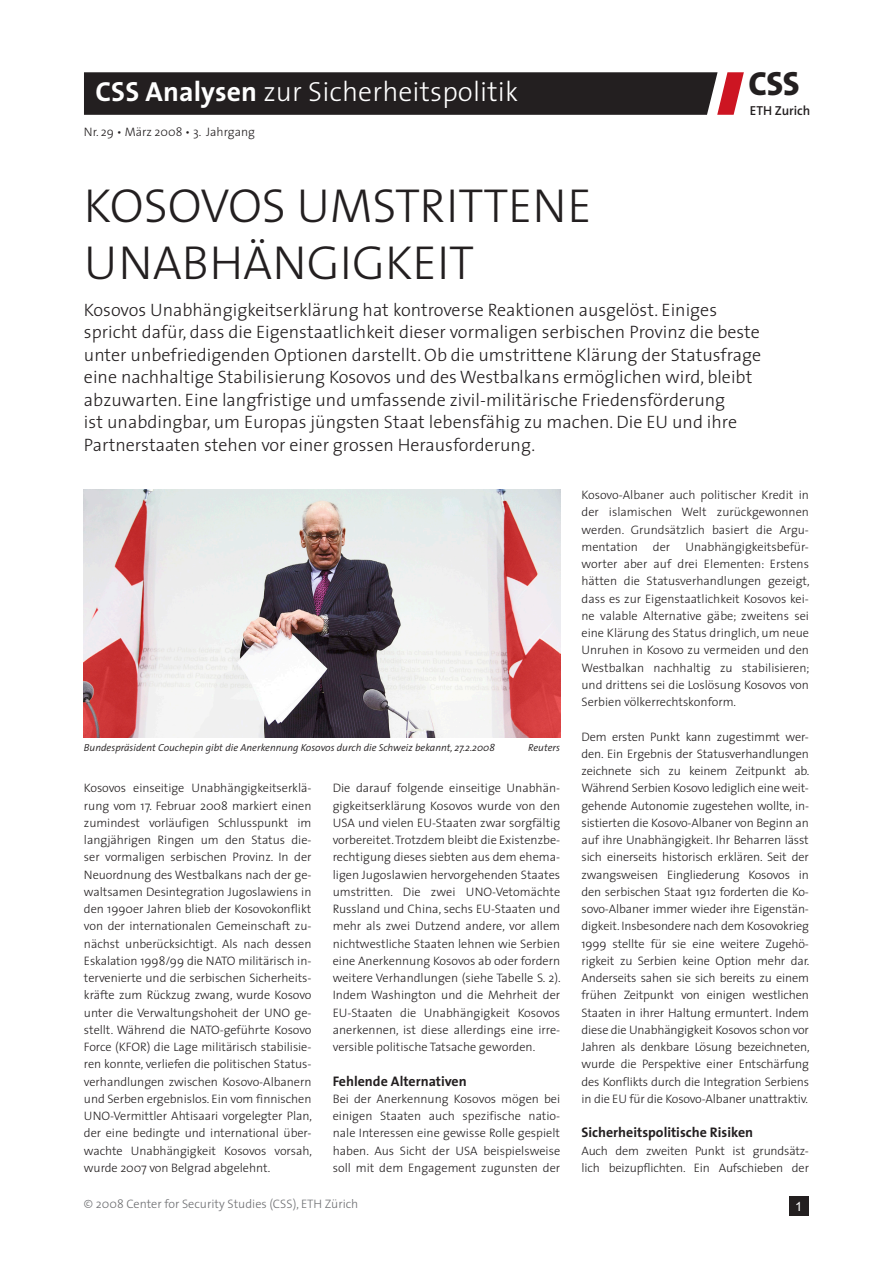
<style>
.page{position:relative;width:893px;height:1263px;background:#fff}
.page>*{position:absolute;margin:0;border:0;box-sizing:border-box;transform-origin:0 0}
._1_Haupttitel{font:300 48px/57px "The Sans";color:#231f20}
.t1{font:800 33.75px "The Sans";color:#231f20}
.t2{font:300 27.75px "The Sans";letter-spacing:.005em;color:#fff}
._2_lead{font:300 18px/22.5px "The Sans";color:#231f20}
._5_Untertitel{font:700 13.95px "The Sans";color:#231f20}
.t3{font:600 13.05px "The Sans";color:#231f20}
._4_Text{font:300 12.3px/17.2px "The Sans";letter-spacing:-.005em;color:#231f20;text-align:justify}
.t4{font:300 12.3px "The Sans";color:#6c6d70}
._3_Bildlegende{font:italic 300 10.2px "The Sans";color:#231f20}
.s1{font-weight:700}
</style>
<div class="page">
<div style="left:789px;top:1196px;width:20px;height:20px;background:#231f20"></div>
<svg style="left:84px;top:72px;width:660px;height:43px;background:#2e2627"></svg>
<img style="left:84px;top:489px;width:476px;height:249px">
<p class="t2" style="left:95px;top:69px;width:424px"><span class="s1">CSS Analysen</span> zur Sicherheitspolitik</p>
<p class="_4_Text" style="left:84px;top:123px;width:173px">Nr. 29 • März 2008 • 3. Jahrgang</p>
<p class="t1" style="left:748px;top:55px;width:53px">CSS</p>
<p class="t3" style="left:750px;top:99px;width:62px">ETH Zurich</p>
<p class="_1_Haupttitel" style="left:84px;top:176px;width:509px">Kosovos umstritten e<br>Unabhängigkeit</p>
<p class="_2_lead" style="left:84px;top:298px;width:679px">Kosovos U nabhängigkeitserklärung hat kontroverse Reaktionen ausgelöst. E iniges spricht dafür, dass die E igenstaatlichkeit dieser vormaligen serbischen Provinz die beste unter unbefriedigenden Optionen darstellt. Ob die umstrittene Klärung der Statusfrage eine nachhaltige Stabilisierung Kosovos und des Westbalkans ermöglichen wird, bleibt abzuwarten. Eine langfristige und umfassende zivil-militärische Friedensförderung<br>ist unabdingbar, um E uropas jüngsten Staat lebensfähig zu machen. Die EU und ihre Partnerstaaten stehen vor einer grossen Herausforderung.</p>
<p class="_3_Bildlegende" style="left:84px;top:739px;width:412px">Bundespräsident Couchepin gibt die Anerkennung Kosovos durch die Schweiz bekannt, 27.2.2008</p>
<p class="_3_Bildlegende" style="left:528px;top:739px;width:33px">Reuters</p>
<p class="_4_Text" style="left:84px;top:779px;width:229px">Kosovos einseitige U nabhängigkeitserklä&shy;rung vom 17. Februar 2008 markiert einen zumindest vorläufigen Schlusspunkt im langjährigen Ringen um den Status die&shy;ser vormaligen serbischen Provinz. I n der Neuordnung des Westbalkans nach der ge&shy;waltsamen Desintegration Jugoslawiens in den 1990er Jahren blieb der Kosovokonflikt von der internationalen Gemeinschaft zu&shy;nächst unberücksichtigt. Als nach dessen Eskalation 1998/99 die NATO</p>
<p class="_4_Text" style="left:333px;top:779px;width:229px">Die darauf folgende einseitige U nabhän&shy;gigkeitserklärung Kosovos wurde von den USA</p>
<p class="_4_Text" style="left:333px;top:814px;width:229px;text-indent:25px">und vielen EU-Staaten zwar sorgfältig vorbereitet. Trotzdem bleibt die Existenzbe&shy;rechtigung dieses siebten aus dem ehema&shy;ligen Jugoslawien hervorgehenden Staates umstritten. Die zwei U NO-Vetomächte Russland und China, sechs EU-Staaten und mehr als zwei Dutzend andere, vor allem nichtwestliche Staaten lehnen wie Serbien eine Anerkennung Kosovos ab oder fordern weitere Verhandlungen (siehe Tabelle S. 2).<br>I ndem Washington und die Mehrheit der EU-Staaten die U nabhängigkeit Kosovos anerkennen, ist diese allerdings eine irre&shy;versible politische Tatsache geworden.</p>
<p class="_5_Untertitel" style="left:333px;top:1069px;width:136px">Fehlende Alternativen</p>
<p class="_4_Text" style="left:333px;top:1090px;width:229px">Bei der Anerkennung Kosovos mögen bei einigen Staaten auch spezifische natio&shy;nale I nteressen eine gewisse Rolle gespielt haben. Aus Sicht der USA</p>
<p class="_4_Text" style="left:84px;top:952px;width:230px;text-indent:154px">militärisch in&shy;tervenierte und die serbischen Sicherheits&shy;kräfte zum Rückzug zwang, wurde Kosovo unter die Verwaltungshoheit der U NO ge&shy;stellt. Während die NATO-geführte Kosovo Force (KFOR) die Lage militärisch stabilisie&shy;ren konnte, verliefen die politischen Status&shy;verhandlungen zwischen Kosovo-Albanern und Serben ergebnislos. Ein vom finnischen U NO-Vermittler Ahtisaari vorgelegter Plan, der eine bedingte und international über&shy;wachte U nabhängigkeit Kosovos vorsah, wurde 2007 von Belgrad abgelehnt.</p>
<p class="_4_Text" style="left:333px;top:1141px;width:229px;text-align:right">beispielsweise<br>soll mit dem E ngagement zugunsten der</p>
<p class="t4" style="left:84px;top:1194px;width:225px">© 2008 Center for Security Studies (CSS), ETH</p>
<p class="t4" style="left:325px;top:1194px;width:35px">Zürich</p>
<p class="_4_Text" style="left:581px;top:486px;width:230px">Kosovo-Albaner auch politischer Kredit in der islamischen Welt zurückgewonnen werden. Grundsätzlich basiert die Argu&shy;mentation der U nabhängigkeitsbefür&shy;worter aber auf drei E lementen: E rstens hätten die Statusverhandlungen gezeigt, dass es zur E igenstaatlichkeit Kosovos kei&shy;ne valable Alternative gäbe; zweitens sei eine Klärung des Status dringlich, um neue U nruhen in Kosovo zu vermeiden und den Westbalkan nachhaltig zu stabilisieren; und drittens sei die Loslösung Kosovos von Serbien völkerrechtskonform.</p>
<p class="_4_Text" style="left:581px;top:727px;width:230px">Dem ersten Punkt kann zugestimmt wer&shy;den. Ein Ergebnis der Statusverhandlungen zeichnete sich zu keinem Zeitpunkt ab.<br>Während Serbien Kosovo lediglich eine weit&shy;gehende Autonomie zugestehen wollte, in&shy;sistierten die Kosovo-Albaner von Beginn an auf ihre U nabhängigkeit. I hr Beharren lässt sich einerseits historisch erklären. Seit der zwangsweisen E ingliederung Kosovos in den serbischen Staat 1912 forderten die Ko&shy;sovo-Albaner immer wieder ihre Eigenstän&shy;digkeit. I nsbesondere nach dem Kosovokrieg 1999 stellte für sie eine weitere Zugehö&shy;rigkeit zu Serbien keine Option mehr dar.<br>Anderseits sahen sie sich bereits zu einem frühen Zeitpunkt von einigen westlichen Staaten in ihrer Haltung ermuntert. I ndem diese die U nabhängigkeit Kosovos schon vor Jahren als denkbare Lösung bezeichneten, wurde die Perspektive einer E ntschärfung des Konflikts durch die I ntegration Serbiens in die EU für die Kosovo-Albaner unattraktiv.</p>
<p class="_5_Untertitel" style="left:581px;top:1121px;width:173px">Sicherheitspolitische Risiken</p>
<p class="_4_Text" style="left:581px;top:1141px;width:229px">Auch dem zweiten Punkt ist grundsätz&shy;lich beizupflichten. E in Aufschieben der</p>
</div>
